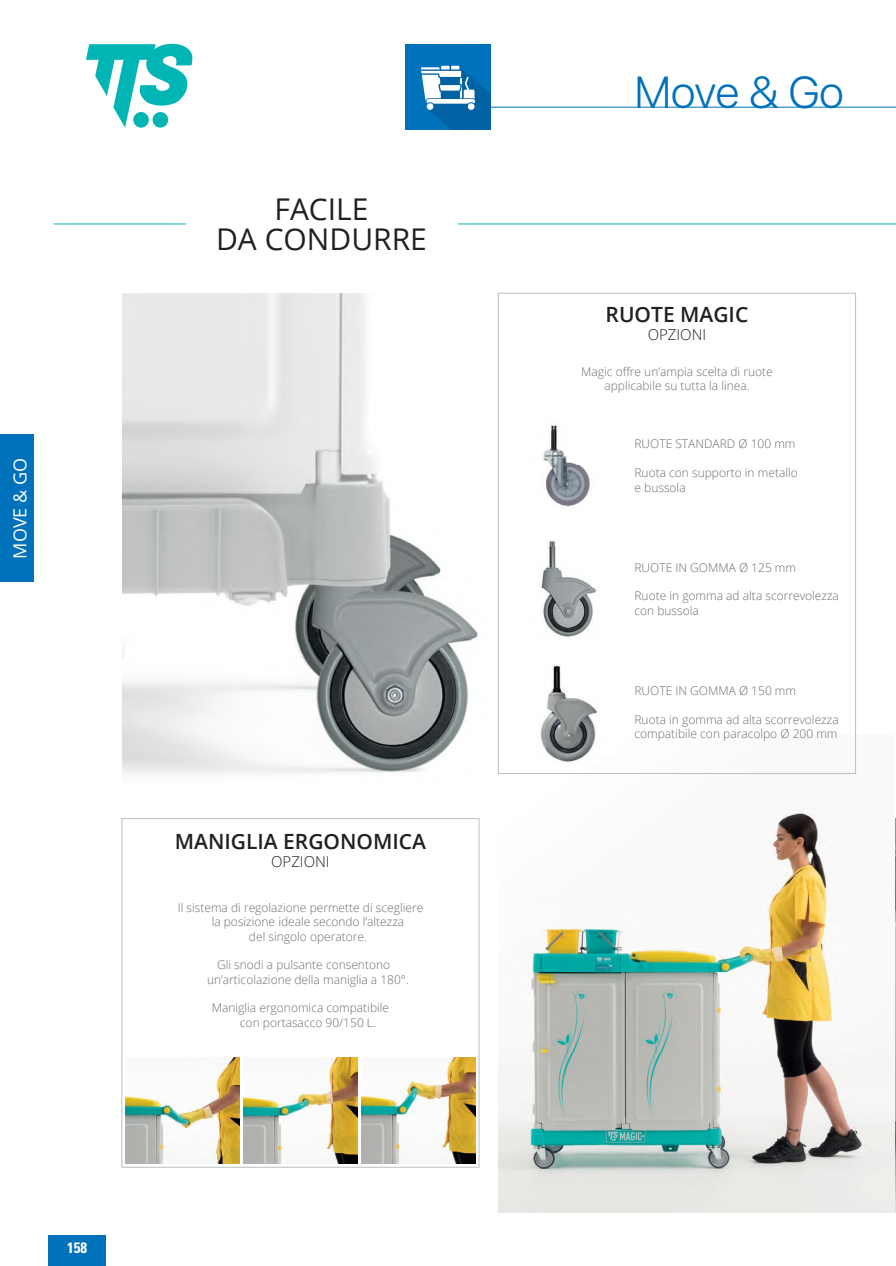
<style>
.page{position:relative;width:896px;height:1266px;background:#fff}
.page>*{position:absolute;margin:0;border:0;box-sizing:border-box;transform-origin:0 0}
.t1{font:300 44.55px "SFUI Display";letter-spacing:-.005em;color:#0072bc}
.t2{font:30px/30px "Open Sans";color:#231f20;text-align:center}
.t3{font:600 21px "Open Sans";color:#231f20}
.t4{font:18px "Open Sans";color:#fff}
.t5{font:300 15px "Open Sans";color:#231f20}
.t6{font:700 condensed 15px "Univers";color:#fff}
.t7{font:300 12px/14.4px "Open Sans";color:#6c6d70}
</style>
<div class="page">
<svg style="left:86px;top:44px;width:106px;height:84px"></svg>
<hr style="left:469px;top:107px;width:425px;height:1px;background:#0072bc">
<div style="left:405px;top:44px;width:86px;height:86px;background:#0072bc"></div>
<svg style="left:421px;top:66px;width:70px;height:64px"></svg>
<div style="left:49px;top:1234px;width:57px;height:31px;background:#0072bc"></div>
<img style="left:597px;top:735px;width:260px;height:39px">
<img style="left:498px;top:811px;width:395px;height:401px">
<img style="left:122px;top:293px;width:356px;height:481px">
<hr style="left:54px;top:223px;width:839px;height:1px;background:#00b5b3">
<div style="left:185px;top:197px;width:272px;height:53px;background:#fff"></div>
<img style="left:543px;top:424px;width:47px;height:83px">
<img style="left:541px;top:541px;width:56px;height:96px">
<img style="left:540px;top:665px;width:73px;height:97px">
<img style="left:126px;top:1057px;width:113px;height:106px">
<img style="left:243px;top:1057px;width:114px;height:106px">
<img style="left:361px;top:1057px;width:114px;height:106px">
<div style="left:122px;top:818px;width:357px;height:349px;border:1px solid #bcbdc0"></div>
<img style="left:895px;top:818px;width:1px;height:394px">
<div style="left:0;top:435px;width:33px;height:147px;background:#0072bc"></div>
<h3 class="t4" style="left:7px;top:558px;width:102px;rotate:-90deg">MOVE &amp; GO</h3>
<h2 class="t2" style="left:216px;top:193px;width:212px">FACILE<br>DA CONDURRE</h2>
<p class="t6" style="left:67px;top:1242px;width:21px">158</p>
<h3 class="t3" style="left:175px;top:826px;width:252px">MANIGLIA ERGONOMICA</h3>
<p class="t5" style="left:271px;top:850px;width:60px">OPZIONI</p>
<p class="t7" style="left:178px;top:899px;width:247px">Il sistema di regolazione permette di scegliere</p>
<p class="t7" style="left:212px;top:914px;width:194px">la posizione ideale secondo l’altezza</p>
<p class="t7" style="left:249px;top:928px;width:119px">del singolo operatore.</p>
<p class="t7" style="left:207px;top:957px;width:203px;text-indent:10px">Gli snodi a pulsante consentono un’articolazione della maniglia a 180°.</p>
<p class="t7" style="left:240px;top:1000px;width:151px;text-indent:-28px">Maniglia ergonomica compatibile con portasacco 90/150 L.</p>
<h1 class="t1" style="left:634px;top:76px;width:210px">Move &amp; Go</h1>
<h3 class="t3" style="left:605px;top:300px;width:144px">RUOTE MAGIC</h3>
<p class="t5" style="left:647px;top:324px;width:60px">OPZIONI</p>
<p class="t7" style="left:581px;top:364px;width:193px;text-align:center">Magic offre un’ampia scelta di ruote applicabile su tutta la linea.</p>
<p class="t7" style="left:634px;top:436px;width:162px">RUOTE STANDARD Ø 100 mm</p>
<p class="t7" style="left:634px;top:465px;width:165px">Ruota con supporto in metallo e bussola</p>
<p class="t7" style="left:634px;top:559px;width:163px">RUOTE IN GOMMA Ø 125 mm</p>
<p class="t7" style="left:634px;top:588px;width:206px">Ruote in gomma ad alta scorrevolezza con bussola</p>
<p class="t7" style="left:634px;top:683px;width:163px">RUOTE IN GOMMA Ø 150 mm</p>
<p class="t7" style="left:634px;top:711px;width:206px">Ruota in gomma ad alta scorrevolezza compatibile con paracolpo Ø 200 mm</p>
</div>
